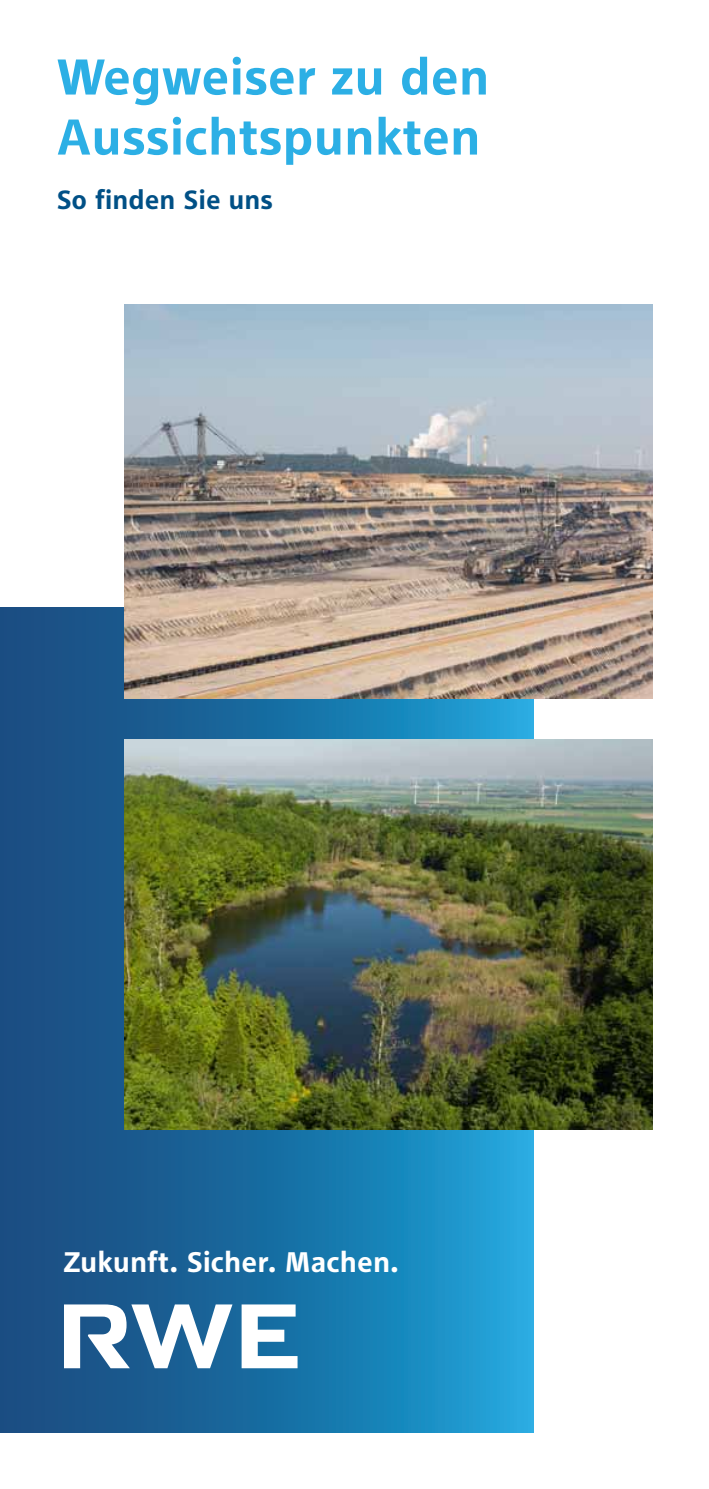
<style>
.page{position:relative;width:709px;height:1489px;background:#fff}
.page>*{position:absolute;margin:0;border:0;box-sizing:border-box;transform-origin:0 0}
.t1{font:700 52.5px/60px "RWE Text Big";color:#2cafe5}
.t2{font:700 29.5px "RWE Text";color:#fff}
.t3{font:700 27.5px "RWE Text";color:#005086}
</style>
<div class="page">
<div style="left:0;top:607px;width:534px;height:825px;background:linear-gradient(to right,#174377,#1ea1d6)"></div>
<img style="left:124px;top:739px;width:528px;height:390px">
<svg style="left:64px;top:1304px;width:233px;height:64px"></svg>
<img style="left:124px;top:304px;width:528px;height:394px">
<p class="t1" style="left:57px;top:52px;width:434px">Wegweiser zu den<br>Aussichtspunkten</p>
<p class="t3" style="left:57px;top:190px;width:218px">So finden Sie uns</p>
<p class="t2" style="left:63px;top:1251px;width:337px">Zukunft. Sicher. Machen.</p>
</div>
